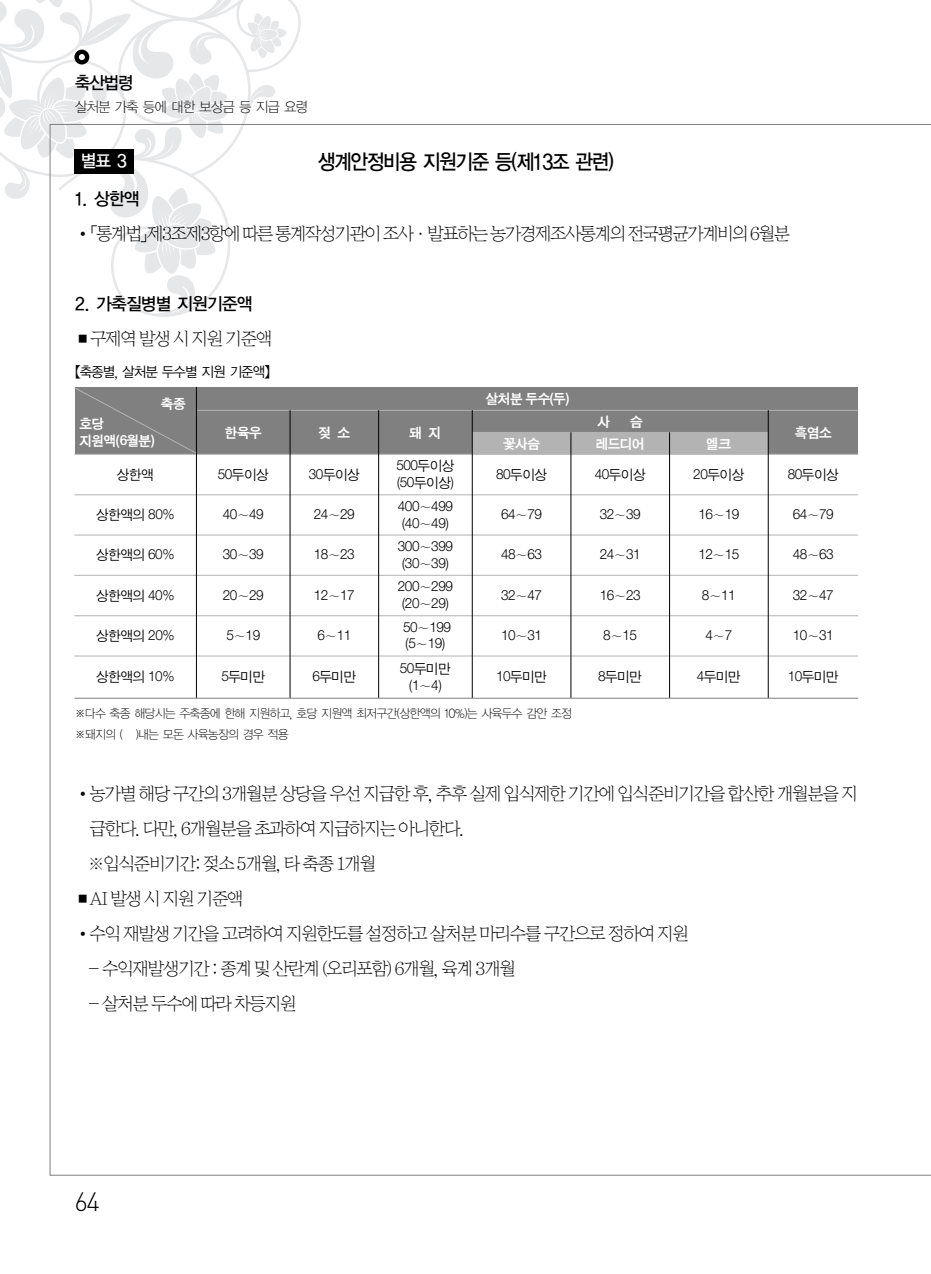
<style>
.page{position:relative;width:931px;height:1274px;background:#fff}
.page>*{position:absolute;margin:0;border:0;box-sizing:border-box;transform-origin:0 0}
.t1{font:300 26.25px "DIN";color:#000}
.t2{font:21px "YGO13";letter-spacing:-.135em;color:#000;scale:.9 1}
.t3{font:17.5px/35px "Y Sin";letter-spacing:-.1em;color:#000}
.t4{font:17.5px "Y Sin";letter-spacing:-.12em;color:#000}
.t5{font:17.5px "YGO13";letter-spacing:-.12em;color:#000}
.t6{font:17.5px "YGO13";letter-spacing:-.12em;color:#000;scale:.95 1}
.t7{font:17.5px "YGO13";color:#fff}
.t8{font:14px/16.8px "Sand Jg";letter-spacing:-.035em;color:#000;text-align:center}
.t9{font:14px/16.8px "Sand Kg";letter-spacing:-.035em;color:#fff}
.t10{font:14px "YGO11";letter-spacing:-.125em;color:#000;scale:.95 1}
.t11{font:14px "YGO12";letter-spacing:-.13em;color:#000;scale:.95 1}
.t12{font:12.25px/21px "YGO11";letter-spacing:-.125em;color:#000;scale:.95 1}
</style>
<div class="page">
<svg style="left:0;top:0;width:303px;height:317px"></svg>
<div style="left:74px;top:50px;width:15px;height:15px;border:4px solid #000;border-radius:50%"></div>
<div style="left:74px;top:149px;width:60px;height:25px;background:#000"></div>
<div style="left:197px;top:387px;width:661px;height:23px;background:#808080"></div>
<div style="left:197px;top:410px;width:93px;height:44px;background:#808080"></div>
<div style="left:290px;top:410px;width:89px;height:44px;background:#808080"></div>
<div style="left:379px;top:410px;width:93px;height:44px;background:#808080"></div>
<div style="left:472px;top:410px;width:296px;height:22px;background:#808080"></div>
<div style="left:768px;top:410px;width:90px;height:44px;background:#808080"></div>
<div style="left:472px;top:432px;width:99px;height:22px;background:#b3b3b3"></div>
<div style="left:571px;top:432px;width:99px;height:22px;background:#b3b3b3"></div>
<div style="left:670px;top:432px;width:98px;height:22px;background:#b3b3b3"></div>
<hr style="left:196px;top:410px;width:662px;height:1px;background:#b3b3b3">
<hr style="left:74px;top:454px;width:784px;height:1px;background:#b3b3b3">
<hr style="left:74px;top:495px;width:784px;height:1px;background:#b3b3b3">
<hr style="left:74px;top:535px;width:784px;height:1px;background:#b3b3b3">
<hr style="left:74px;top:575px;width:784px;height:1px;background:#b3b3b3">
<hr style="left:74px;top:615px;width:784px;height:1px;background:#b3b3b3">
<hr style="left:74px;top:656px;width:784px;height:1px;background:#b3b3b3">
<hr style="left:74px;top:698px;width:784px;height:1px;background:#808080">
<hr style="left:196px;top:387px;width:1px;height:311px;background:#000">
<hr style="left:290px;top:410px;width:1px;height:288px;background:#000">
<hr style="left:378px;top:410px;width:1px;height:288px;background:#000">
<hr style="left:472px;top:410px;width:1px;height:288px;background:#000">
<hr style="left:571px;top:432px;width:1px;height:266px;background:#000">
<hr style="left:669px;top:432px;width:1px;height:266px;background:#000">
<hr style="left:768px;top:410px;width:1px;height:288px;background:#000">
<div style="left:74px;top:387px;width:123px;height:67px;background:#808080"></div>
<p class="t6" style="left:74px;top:75px;width:64px">축산법령</p>
<p class="t10" style="left:74px;top:101px;width:248px">살처분 가축 등에 대한 보상금 등 지급 요령</p>
<p class="t7" style="left:80px;top:153px;width:49px">별표 3</p>
<h2 class="t2" style="left:317px;top:152px;width:332px">생계안정비용 지원기준 등(제13조 관련)</h2>
<p class="t5" style="left:74px;top:191px;width:67px">1. 상한액</p>
<p class="t4" style="left:74px;top:226px;width:717px">•「통계법」제3조제3항에 따른 통계작성기관이 조사·발표하는 농가경제조사통계의 전국평균가계비의 6월분</p>
<p class="t5" style="left:74px;top:296px;width:181px">2. 가축질병별 지원기준액</p>
<p class="t3" style="left:74px;top:322px;width:200px">■구제역 발생 시 지원 기준액</p>
<p class="t11" style="left:68px;top:365px;width:222px">【축종별, 살처분 두수별 지원 기준액】</p>
<p class="t9" style="left:161px;top:396px;width:26px">축종</p>
<p class="t9" style="left:486px;top:391px;width:85px">살처분 두수(두)</p>
<p class="t9" style="left:79px;top:417px;width:77px">호당 지원액(6월분)</p>
<p class="t9" style="left:225px;top:425px;width:38px">한육우</p>
<p class="t9" style="left:319px;top:425px;width:33px">젖 소</p>
<p class="t9" style="left:410px;top:425px;width:33px">돼 지</p>
<p class="t9" style="left:597px;top:414px;width:14px">사</p>
<p class="t9" style="left:630px;top:414px;width:14px">슴</p>
<p class="t9" style="left:503px;top:436px;width:38px">꽃사슴</p>
<p class="t9" style="left:596px;top:436px;width:50px">레드디어</p>
<p class="t9" style="left:706px;top:436px;width:26px">엘크</p>
<p class="t9" style="left:795px;top:425px;width:38px">흑염소</p>
<p class="t8" style="left:117px;top:467px;width:38px">상한액</p>
<p class="t8" style="left:218px;top:467px;width:53px">50두이상</p>
<p class="t8" style="left:309px;top:467px;width:53px">30두이상</p>
<p class="t8" style="left:396px;top:459px;width:60px;text-align:left">500두이상 (50두이상)</p>
<p class="t8" style="left:496px;top:467px;width:53px">80두이상</p>
<p class="t8" style="left:595px;top:467px;width:53px">40두이상</p>
<p class="t8" style="left:693px;top:467px;width:53px">20두이상</p>
<p class="t8" style="left:788px;top:467px;width:53px">80두이상</p>
<p class="t8" style="left:96px;top:507px;width:80px">상한액의 80%</p>
<p class="t8" style="left:223px;top:507px;width:42px">40∼49</p>
<p class="t8" style="left:314px;top:507px;width:42px">24∼29</p>
<p class="t8" style="left:398px;top:499px;width:57px">400∼499 (40∼49)</p>
<p class="t8" style="left:501px;top:507px;width:42px">64∼79</p>
<p class="t8" style="left:600px;top:507px;width:42px">32∼39</p>
<p class="t8" style="left:698px;top:507px;width:42px">16∼19</p>
<p class="t8" style="left:793px;top:507px;width:42px">64∼79</p>
<p class="t8" style="left:96px;top:548px;width:80px">상한액의 60%</p>
<p class="t8" style="left:223px;top:548px;width:42px">30∼39</p>
<p class="t8" style="left:314px;top:548px;width:42px">18∼23</p>
<p class="t8" style="left:398px;top:539px;width:57px">300∼399 (30∼39)</p>
<p class="t8" style="left:501px;top:548px;width:42px">48∼63</p>
<p class="t8" style="left:600px;top:548px;width:42px">24∼31</p>
<p class="t8" style="left:698px;top:548px;width:42px">12∼15</p>
<p class="t8" style="left:793px;top:548px;width:42px">48∼63</p>
<p class="t8" style="left:96px;top:588px;width:80px">상한액의 40%</p>
<p class="t8" style="left:223px;top:588px;width:42px">20∼29</p>
<p class="t8" style="left:314px;top:588px;width:42px">12∼17</p>
<p class="t8" style="left:398px;top:580px;width:57px">200∼299 (20∼29)</p>
<p class="t8" style="left:501px;top:588px;width:42px">32∼47</p>
<p class="t8" style="left:600px;top:588px;width:42px">16∼23</p>
<p class="t8" style="left:702px;top:588px;width:35px">8∼11</p>
<p class="t8" style="left:793px;top:588px;width:42px">32∼47</p>
<p class="t8" style="left:96px;top:628px;width:80px">상한액의 20%</p>
<p class="t8" style="left:226px;top:628px;width:35px">5∼19</p>
<p class="t8" style="left:317px;top:628px;width:35px">6∼11</p>
<p class="t8" style="left:403px;top:620px;width:50px;text-align:left">50∼199 (5∼19)</p>
<p class="t8" style="left:501px;top:628px;width:42px">10∼31</p>
<p class="t8" style="left:603px;top:628px;width:35px">8∼15</p>
<p class="t8" style="left:705px;top:628px;width:28px">4∼7</p>
<p class="t8" style="left:793px;top:628px;width:42px">10∼31</p>
<p class="t8" style="left:96px;top:670px;width:80px">상한액의 10%</p>
<p class="t8" style="left:221px;top:670px;width:45px">5두미만</p>
<p class="t8" style="left:312px;top:670px;width:45px">6두미만</p>
<p class="t8" style="left:400px;top:661px;width:53px">50두미만 (1∼4)</p>
<p class="t8" style="left:496px;top:670px;width:53px">10두미만</p>
<p class="t8" style="left:598px;top:670px;width:45px">8두미만</p>
<p class="t8" style="left:697px;top:670px;width:45px">4두미만</p>
<p class="t8" style="left:788px;top:670px;width:53px">10두미만</p>
<p class="t12" style="left:74px;top:704px;width:526px">※다수 축종 해당시는 주축종에 한해 지원하고, 호당 지원액 최저구간(상한액의 10%)는 사육두수 감안 조정 ※돼지의 ( )내는 모돈 사육농장의 경우 적용</p>
<p class="t3" style="left:88px;top:777px;width:772px;text-indent:-13px">•농가별 해당 구간의 3개월분 상당을 우선 지급한 후, 추후 실제 입식제한 기간에 입식준비기간을 합산한 개월분을 지 급한다. 다만, 6개월분을 초과하여 지급하지는 아니한다.<br>※입식준비기간: 젖소 5개월, 타 축종 1개월</p>
<p class="t3" style="left:74px;top:882px;width:171px">■AI 발생 시 지원 기준액</p>
<p class="t3" style="left:74px;top:917px;width:616px">•수익 재발생 기간을 고려하여 지원한도를 설정하고 살처분 마리수를 구간으로 정하여 지원</p>
<p class="t3" style="left:88px;top:952px;width:430px">- 수익재발생기간 : 종계 및 산란계 (오리포함) 6개월, 육계 3개월</p>
<p class="t3" style="left:88px;top:987px;width:210px">- 살처분 두수에 따라 차등지원</p>
<h1 class="t1" style="left:74px;top:1192px;width:27px">64</h1>
</div>
